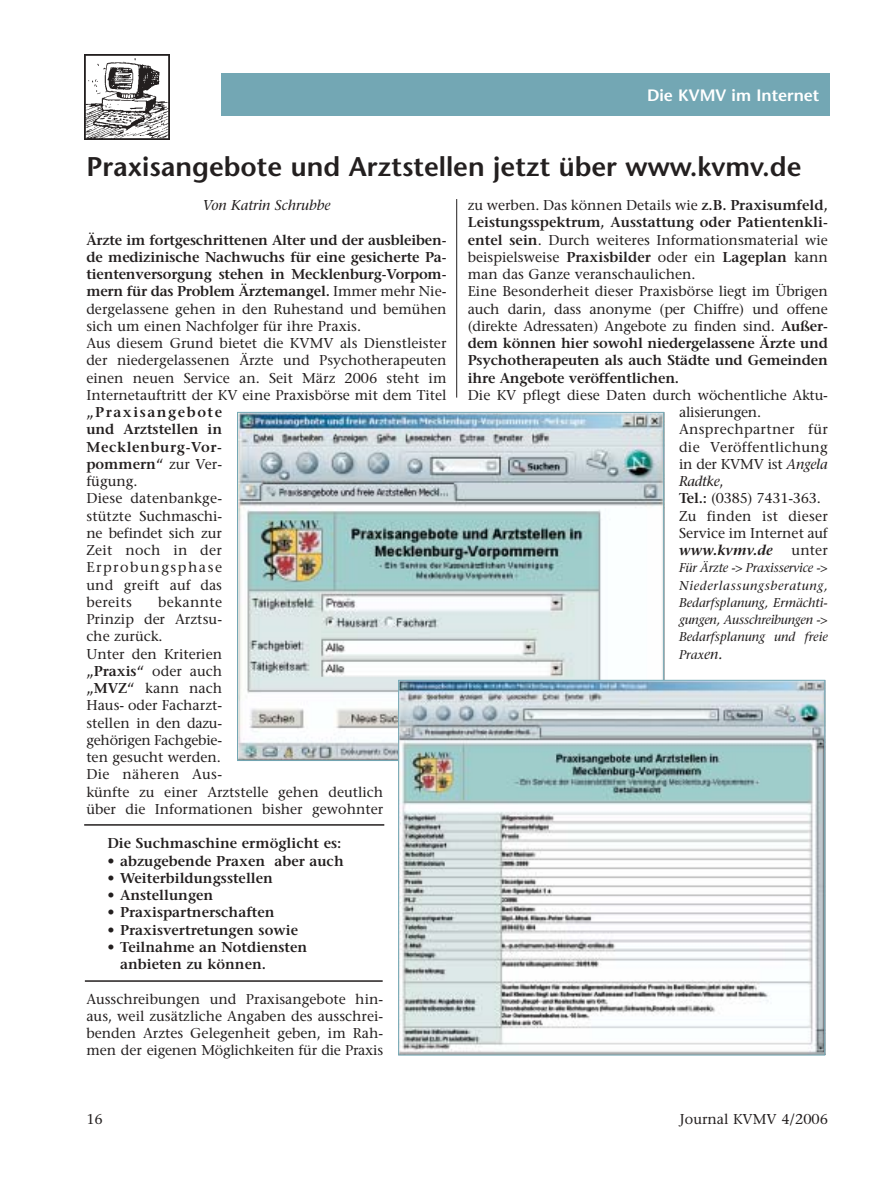
<style>
.page{position:relative;width:893px;height:1191px;background:#fff}
.page>*{position:absolute;margin:0;border:0;box-sizing:border-box;transform-origin:0 0}
.t1{font:600 27px "Stone Sans";color:#231f1f}
.t2{font:600 16.5px "Stone Sans";color:#fff}
.t3{font:14.25px/17.2px "Stone Serif";color:#231f1f}
.t4{font:600 14.25px/17.2px "Stone Serif";color:#231f1f}
.t5{font:italic 14.25px "Stone Serif";color:#231f1f}
.t6{font:italic 600 14.25px "Stone Serif";letter-spacing:.005em;color:#231f1f}
.t7{font:italic 12.75px/17.2px "Stone Serif";color:#231f1f;text-align:justify}
.s1{font-weight:600}
.s2{font-weight:400}
.s3{font-style:italic}
.s4{font-size:14.25px}
</style>
<div class="page">
<div style="left:221px;top:73px;width:608px;height:43px;background:#73a7b4"></div>
<img style="left:85px;top:54px;width:85px;height:85px">
<hr style="left:456px;top:199px;width:1px;height:199px;background:#231f1f">
<img style="left:239px;top:414px;width:423px;height:345px">
<img style="left:400px;top:682px;width:423px;height:371px">
<hr style="left:84px;top:824px;width:300px;height:2px;background:#231f1f">
<hr style="left:85px;top:980px;width:297px;height:2px;background:#231f1f">
<p class="t2" style="left:647px;top:89px;width:174px">Die KVMV im Internet</p>
<h1 class="t1" style="left:86px;top:156px;width:716px">Praxisangebote und Arztstellen jetzt über www.kvmv.de</h1>
<p class="t5" style="left:202px;top:200px;width:129px">Von Katrin Schrubbe</p>
<p class="t3" style="left:86px;top:233px;width:361px"><span class="s1">Ärzte im fortgeschrittenen Alter und der ausbleiben&shy;de medizinische Nachwuchs für eine gesicherte Pa&shy;tientenversorgung stehen in Mecklenburg-Vorpom&shy;mern für das Problem Ärztemangel.</span> Immer mehr Nie&shy;dergelassene gehen in den Ruhestand und bemühen sich um einen Nachfolger für ihre Praxis.<br>Aus diesem Grund bietet die KVMV als Dienstleister der niedergelassenen Ärzte und Psychotherapeuten einen neuen Service an. Seit März 2006 steht im Internetauftritt der KV eine Praxisbörse mit dem Titel</p>
<p class="t3" style="left:86px;top:405px;width:137px"><span class="s1">„Praxisangebote und Arztstellen in<br>Mecklenburg-Vor&shy;pommern“</span> zur Ver&shy;fügung.<br>Diese datenbankge&shy;stützte Suchmaschi&shy;ne befindet sich zur<br>Zeit noch in der<br>Erprobungsphase und greift auf das bereits</p>
<p class="t3" style="left:86px;top:595px;width:298px;text-indent:72px">bekannte<br>Prinzip der Arztsu-<br>che zurück.<br>Unter den Kriterien<br><span class="s1">„Praxis“</span> oder auch<br><span class="s1">„MVZ“</span> kann nach<br>Haus- oder Facharzt-<br>stellen in den dazu-<br>gehörigen Fachgebie-<br>ten gesucht werden.<br>Die näheren Aus-<br>künfte zu einer Arztstelle gehen deutlich über die Informationen bisher gewohnter</p>
<p class="t4" style="left:107px;top:836px;width:235px">Die Suchmaschine ermöglicht es:</p>
<p class="t4" style="left:107px;top:854px;width:238px">• abzugebende Praxen aber auch</p>
<p class="t4" style="left:107px;top:871px;width:167px"><span class="s2">•</span> Weiterbildungsstellen</p>
<p class="t4" style="left:107px;top:888px;width:107px"><span class="s2">•</span> Anstellungen</p>
<p class="t4" style="left:107px;top:905px;width:169px"><span class="s2">•</span> Praxispartnerschaften</p>
<p class="t4" style="left:107px;top:923px;width:192px"><span class="s2">•</span> Praxisvertretungen sowie</p>
<p class="t4" style="left:120px;top:940px;width:189px;text-indent:-13px"><span class="s2">•</span> Teilnahme an Notdiensten anbieten zu können.</p>
<p class="t3" style="left:86px;top:992px;width:298px;text-align:justify">Ausschreibungen und Praxisangebote hin&shy;aus, weil zusätzliche Angaben des ausschrei&shy;benden Arztes Gelegenheit geben, im Rah&shy;men der eigenen Möglichkeiten für die Praxis</p>
<p class="t3" style="left:468px;top:198px;width:361px">zu werben. Das können Details wie <span class="s1">z.B. Praxisumfeld, Leistungsspektrum, Ausstattung oder Patientenkli&shy;entel sein</span>. Durch weiteres Informationsmaterial wie beispielsweise <span class="s1">Praxisbilder</span> oder ein <span class="s1">Lageplan</span> kann man das Ganze veranschaulichen.<br>Eine Besonderheit dieser Praxisbörse liegt im Übrigen auch darin, dass anonyme (per Chiffre) und offene (direkte Adressaten) Angebote zu finden sind. <span class="s1">Außer&shy;dem können hier sowohl niedergelassene Ärzte und Psychotherapeuten als auch Städte und Gemeinden ihre Angebote veröffentlichen.</span></p>
<p class="t3" style="left:679px;top:388px;width:150px;text-indent:-211px">Die KV pflegt diese Daten durch wöchentliche Aktu&shy;alisierungen.<br>Ansprechpartner für die Veröffentlichung in der KVMV ist <span class="s3">Angela<br>Radtke</span>,<br><span class="s1">Tel.:</span> (0385) 7431-363.<br>Zu finden ist dieser<br>Service im Internet auf</p>
<p class="t6" style="left:679px;top:545px;width:95px">www.kvmv.de</p>
<p class="t3" style="left:791px;top:543px;width:38px">unter</p>
<p class="t7" style="left:679px;top:561px;width:150px">Für Ärzte -&gt; Praxisservice -&gt; Niederlassungsberatung, Bedarfsplanung, Ermächti&shy;gungen, Ausschreibungen -&gt; Bedarfsplanung und freie Prax<span class="s4">en.</span></p>
<p class="t3" style="left:86px;top:1112px;width:18px">16</p>
<p class="t3" style="left:680px;top:1112px;width:149px">Journal KVMV 4/2006</p>
</div>
